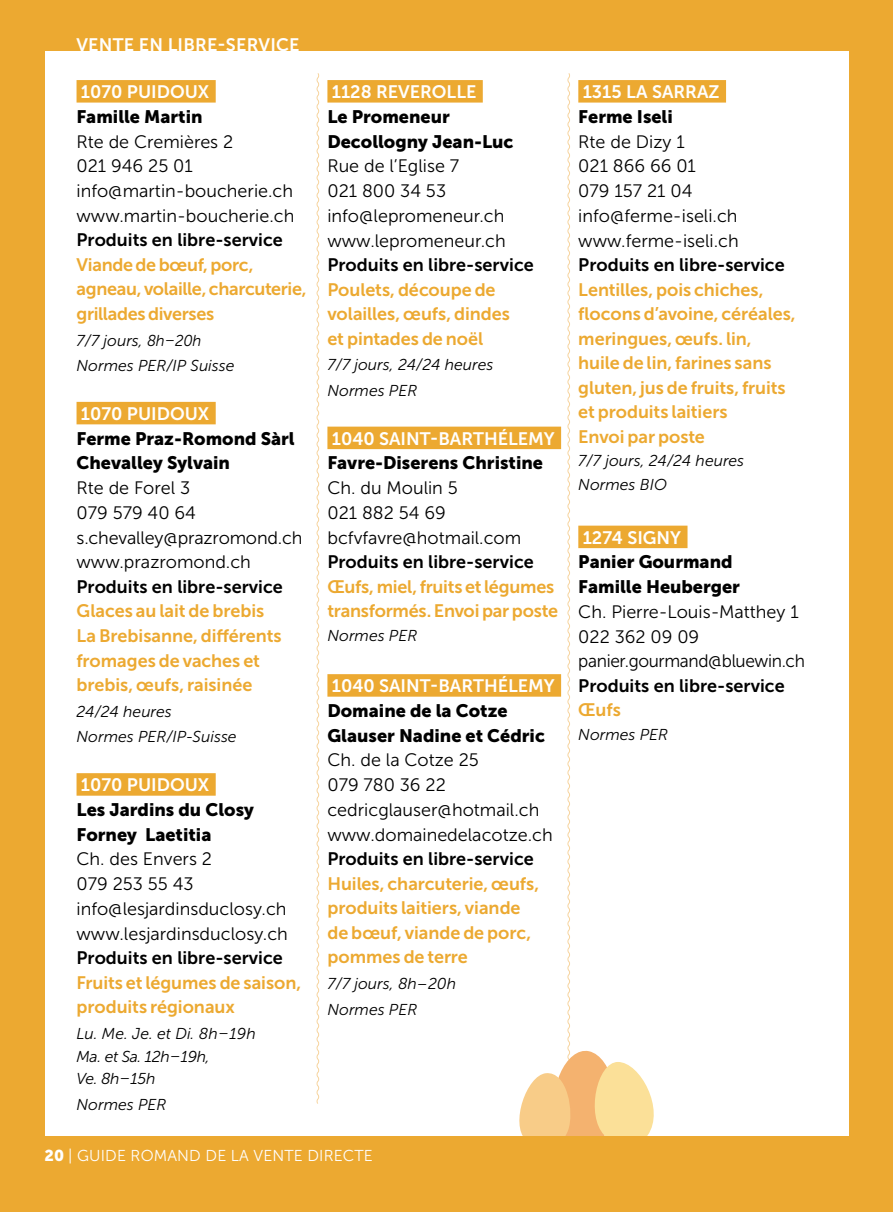
<style>
.page{position:relative;width:893px;height:1212px;background:#eca931}
.page>*{position:absolute;margin:0;border:0;box-sizing:border-box;transform-origin:0 0}
.t1{font:18px/24.5px "Museo Sans 700";letter-spacing:-.005em;color:#eca931}
.t2{font:18px/24.8px "Museo Sans 300";color:#000}
.t3{font:18px/24.8px "Museo Sans 900";color:#000}
.t4{font:18px "Museo Sans 700";color:#000}
.t5{font:18px "Museo Sans 700";color:#fff}
.t6{font:italic 15.75px/25.7px "Museo Sans 300";color:#000}
.t7{font:italic 15.75px/22.5px "Museo Sans 300";letter-spacing:-.025em;color:#000}
.t8{font:15.75px "Museo Sans 300";letter-spacing:.01em;color:#fff}
.s1{font-style:normal}
.s2{font-family:"Museo Sans 900"}
</style>
<div class="page">
<div style="left:45px;top:51px;width:803px;height:1084px;background:#fff"></div>
<div style="left:77px;top:80px;width:139px;height:23px;background:#eca931"></div>
<div style="left:77px;top:402px;width:139px;height:22px;background:#eca931"></div>
<div style="left:77px;top:773px;width:139px;height:23px;background:#eca931"></div>
<div style="left:327px;top:80px;width:156px;height:23px;background:#eca931"></div>
<div style="left:327px;top:427px;width:234px;height:22px;background:#eca931"></div>
<div style="left:327px;top:674px;width:234px;height:23px;background:#eca931"></div>
<div style="left:578px;top:80px;width:148px;height:23px;background:#eca931"></div>
<div style="left:578px;top:526px;width:109px;height:22px;background:#eca931"></div>
<svg style="left:316px;top:73px;width:4px;height:1031px"></svg>
<svg style="left:516px;top:73px;width:144px;height:1062px"></svg>
<p class="t5" style="left:77px;top:35px;width:224px">VENTE EN LIBRE-SERVICE</p>
<p class="t5" style="left:81px;top:82px;width:130px">1070 PUIDOUX</p>
<p class="t3" style="left:77px;top:104px;width:128px">Famille Martin</p>
<p class="t2" style="left:77px;top:129px;width:219px">Rte de Cremières 2<br>021 946 25 01 info@martin-boucherie.ch www.martin-boucherie.ch</p>
<p class="t4" style="left:77px;top:230px;width:208px">Produits en libre-service</p>
<p class="t1" style="left:77px;top:252px;width:232px">Viande de bœuf, porc, agneau, volaille, charcuterie, grillades diverses</p>
<p class="t6" style="left:77px;top:328px;width:160px">7/7 jours, 8 h<span class="s1">–</span>20 h<br>Normes PER/IP Suisse</p>
<p class="t5" style="left:81px;top:404px;width:130px">1070 PUIDOUX</p>
<p class="t3" style="left:77px;top:426px;width:220px">Ferme Praz-Romond Sàrl<br>Chevalley Sylvain</p>
<p class="t2" style="left:77px;top:476px;width:228px">Rte de Forel 3<br>079 579 40 64 s.chevalley@prazromond.ch www.prazromond.ch</p>
<p class="t4" style="left:77px;top:577px;width:208px">Produits en libre-service</p>
<p class="t1" style="left:77px;top:599px;width:207px">Glaces au lait de brebis<br>La Brebisanne, différents fromages de vaches et brebis, œufs, raisinée</p>
<p class="t6" style="left:77px;top:699px;width:162px">24/24 heures<br>Normes PER/IP-Suisse</p>
<p class="t5" style="left:81px;top:775px;width:130px">1070 PUIDOUX</p>
<p class="t3" style="left:77px;top:797px;width:179px">Les Jardins du Closy<br>Forney Laetitia</p>
<p class="t2" style="left:77px;top:847px;width:213px">Ch. des Envers 2<br>079 253 55 43 info@lesjardinsduclosy.ch www.lesjardinsduclosy.ch</p>
<p class="t4" style="left:77px;top:948px;width:208px">Produits en libre-service</p>
<p class="t1" style="left:77px;top:970px;width:226px">Fruits et légumes de saison, produits régionaux</p>
<p class="t7" style="left:77px;top:1022px;width:181px">Lu. Me. Je. et Di. 8 h<span class="s1">–</span>19 h<br>Ma. et Sa. 12h<span class="s1">–</span>19h,<br>Ve. 8h<span class="s1">–</span>15h</p>
<p class="t6" style="left:77px;top:1091px;width:91px">Normes PER</p>
<p class="t5" style="left:332px;top:82px;width:146px">1128 REVEROLLE</p>
<p class="t3" style="left:327px;top:104px;width:188px">Le Promeneur<br>Decollogny Jean-Luc</p>
<p class="t2" style="left:327px;top:154px;width:180px">Rue de l’Eglise 7<br>021 800 34 53 info@lepromeneur.ch www.lepromeneur.ch</p>
<p class="t4" style="left:327px;top:255px;width:208px">Produits en libre-service</p>
<p class="t1" style="left:327px;top:277px;width:184px">Poulets, découpe de volailles, œufs, dindes et pintades de noël</p>
<p class="t6" style="left:327px;top:352px;width:167px">7/7 jours, 24/24 heures<br>Normes PER</p>
<p class="t5" style="left:332px;top:428px;width:224px">1040 SAINT-BARTHÉLEMY</p>
<p class="t3" style="left:327px;top:451px;width:217px">Favre-Diserens Christine</p>
<p class="t2" style="left:327px;top:476px;width:195px">Ch. du Moulin 5<br>021 882 54 69 bcfvfavre@hotmail.com</p>
<p class="t4" style="left:327px;top:552px;width:208px">Produits en libre-service</p>
<p class="t1" style="left:327px;top:574px;width:232px">Œufs, miel, fruits et légumes transformés. Envoi par poste</p>
<p class="t6" style="left:327px;top:622px;width:91px">Normes PER</p>
<p class="t5" style="left:332px;top:676px;width:224px">1040 SAINT-BARTHÉLEMY</p>
<p class="t3" style="left:327px;top:698px;width:219px">Domaine de la Cotze<br>Glauser Nadine et Cédric</p>
<p class="t2" style="left:327px;top:748px;width:227px">Ch. de la Cotze 25<br>079 780 36 22 cedricglauser@hotmail.ch www.domainedelacotze.ch</p>
<p class="t4" style="left:327px;top:849px;width:208px">Produits en libre-service</p>
<p class="t1" style="left:327px;top:871px;width:213px">Huiles, charcuterie, œufs, produits laitiers, viande de bœuf, viande de porc, pommes de terre</p>
<p class="t6" style="left:327px;top:971px;width:130px">7/7 jours, 8h–20h<br>Normes PER</p>
<p class="t8" style="left:45px;top:1147px;width:330px"><span class="s2">20</span> | GUIDE ROMAND DE LA VENTE DIRECTE</p>
<p class="t5" style="left:583px;top:82px;width:138px">1315 LA SARRAZ</p>
<p class="t3" style="left:578px;top:104px;width:96px">Ferme Iseli</p>
<p class="t2" style="left:578px;top:129px;width:162px">Rte de Dizy 1<br>021 866 66 01<br>079 157 21 04 info@ferme-iseli.ch www.ferme-iseli.ch</p>
<p class="t4" style="left:578px;top:255px;width:208px">Produits en libre-service</p>
<p class="t1" style="left:578px;top:277px;width:219px">Lentilles, pois chiches, flocons d’avoine, céréales, meringues, œufs. lin, huile de lin, farines sans gluten, jus de fruits, fruits et produits laitiers<br>Envoi par poste</p>
<p class="t6" style="left:578px;top:449px;width:167px;line-height:23.4px">7/7 jours, 24/24 heures<br>Normes BIO</p>
<p class="t5" style="left:583px;top:527px;width:100px">1274 SIGNY</p>
<p class="t3" style="left:578px;top:550px;width:163px">Panier Gourmand<br>Famille Heuberger</p>
<p class="t2" style="left:578px;top:599px;width:228px">Ch. Pierre-Louis-Matthey 1<br>022 362 09 09 panier.gourmand@bluewin.ch</p>
<p class="t4" style="left:578px;top:676px;width:208px">Produits en libre-service</p>
<p class="t1" style="left:578px;top:698px;width:44px">Œufs</p>
<p class="t6" style="left:578px;top:722px;width:91px">Normes PER</p>
</div>
